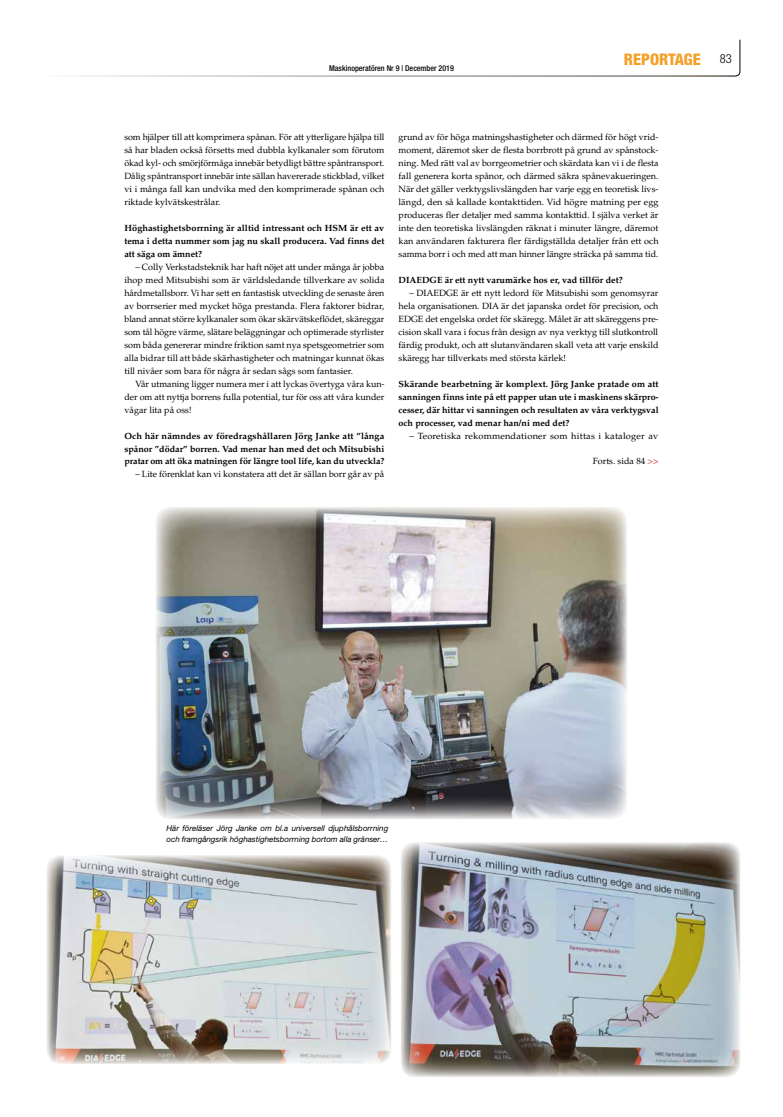
<style>
.page{position:relative;width:783px;height:1117px;background:#fff}
.page>*{position:absolute;margin:0;border:0;box-sizing:border-box;transform-origin:0 0}
.t1{font:800 condensed 16px "Helvetica Neue LT Std";color:#f49f25}
.t2{font:9px/13px "Palatino LT Std";color:#000;text-align:justify}
.t3{font:700 9px/13px "Palatino LT Std";color:#000;text-align:justify}
.t4{font:9px "Palatino LT Std";letter-spacing:.02em;color:#000}
.t5{font:italic 8px/11px "Helvetica Neue LT Std";color:#000}
.t6{font:500 condensed 8px "Helvetica Neue LT Std";color:#000}
.s1{color:#d82020}
</style>
<div class="page">
<svg style="left:76px;top:39px;width:664px;height:38px"></svg>
<img style="left:156px;top:507px;width:471px;height:312px">
<img style="left:46px;top:855px;width:345px;height:209px">
<img style="left:401px;top:842px;width:339px;height:235px">
<p class="t6" style="left:329px;top:63px;width:126px">Maskinoperatören Nr 9 | December 2019</p>
<h1 class="t1" style="left:623px;top:50px;width:109px">REPORTAGE <sup>83</sup></h1>
<p class="t2" style="left:124px;top:130px;width:261px">som hjälper till att komprimera spånan. För att ytterligare hjälpa till så har bladen också försetts med dubbla kylkanaler som förutom ökad kyl- och smörjförmåga innebär betydligt bättre spåntransport.<br>Dålig spåntransport innebär inte sällan havererade stickblad, vilket vi i många fall kan undvika med den komprimerade spånan och riktade kylvätskestrålar.</p>
<p class="t3" style="left:124px;top:221px;width:261px">Höghastighetsborrning är alltid intressant och HSM är ett av tema i detta nummer som jag nu skall producera. Vad finns det att säga om ämnet?</p>
<p class="t2" style="left:124px;top:260px;width:261px;text-indent:11px">– Colly Verkstadsteknik har haft nöjet att under många år jobba ihop med Mitsubishi som är världsledande tillverkare av solida hårdmetallsborr. Vi har sett en fantastisk utveckling de senaste åren av borrserier med mycket höga prestanda. Flera faktorer bidrar, bland annat större kylkanaler som ökar skärvätskeflödet, skäreggar som tål högre värme, slätare beläggningar och optimerade styrlister som båda genererar mindre friktion samt nya spetsgeometrier som alla bidrar till att både skärhastigheter och matningar kunnat ökas till nivåer som bara för några år sedan sågs som fantasier.</p>
<p class="t2" style="left:124px;top:377px;width:261px;text-indent:11px">Vår utmaning ligger numera mer i att lyckas övertyga våra kun&shy;der om att nyttja borrens fulla potential, tur för oss att våra kunder vågar lita på oss!</p>
<p class="t3" style="left:124px;top:429px;width:261px">Och här nämndes av föredragshållaren Jörg Janke att ”långa spånor ”dödar” borren. Vad menar han med det och Mitsubishi pratar om att öka matningen för längre tool life, kan du utveckla?</p>
<p class="t2" style="left:135px;top:468px;width:250px">– Lite förenklat kan vi konstatera att det är sällan borr går av på</p>
<p class="t2" style="left:398px;top:130px;width:261px">grund av för höga matningshastigheter och därmed för högt vrid&shy;moment, däremot sker de flesta borrbrott på grund av spånstock&shy;ning. Med rätt val av borrgeometrier och skärdata kan vi i de flesta fall generera korta spånor, och därmed säkra spånevakueringen.<br>När det gäller verktygslivslängden har varje egg en teoretisk livs&shy;längd, den så kallade kontakttiden. Vid högre matning per egg produceras fler detaljer med samma kontakttid. I själva verket är inte den teoretiska livslängden räknat i minuter längre, däremot kan användaren fakturera fler färdigställda detaljer från ett och samma borr i och med att man hinner längre sträcka på samma tid.</p>
<p class="t3" style="left:398px;top:273px;width:225px">DIAEDGE är ett nytt varumärke hos er, vad tillför det?</p>
<p class="t2" style="left:398px;top:286px;width:261px;text-indent:11px">– DIAEDGE är ett nytt ledord för Mitsubishi som genomsyrar hela organisationen. DIA är det japanska ordet för precision, och EDGE det engelska ordet för skäregg. Målet är att skäreggens pre&shy;cision skall vara i focus från design av nya verktyg till slutkontroll färdig produkt, och att slutanvändaren skall veta att varje enskild skäregg har tillverkats med största kärlek!</p>
<p class="t3" style="left:398px;top:377px;width:261px">Skärande bearbetning är komplext. Jörg Janke pratade om att sanningen finns inte på ett papper utan ute i maskinens skärpro&shy;cesser, där hittar vi sanningen och resultaten av våra verktygsval och processer, vad menar han/ni med det?</p>
<p class="t4" style="left:409px;top:430px;width:250px">– Teoretiska rekommendationer som hittas i kataloger av</p>
<p class="t2" style="left:592px;top:455px;width:67px">Forts. sida 84 <span class="s1">&gt;&gt;</span></p>
<p class="t5" style="left:166px;top:822px;width:223px">Här föreläser Jörg Janke om bl.a universell djuphålsborrning och framgångsrik höghastighetsborrning bortom alla gränser…</p>
</div>
